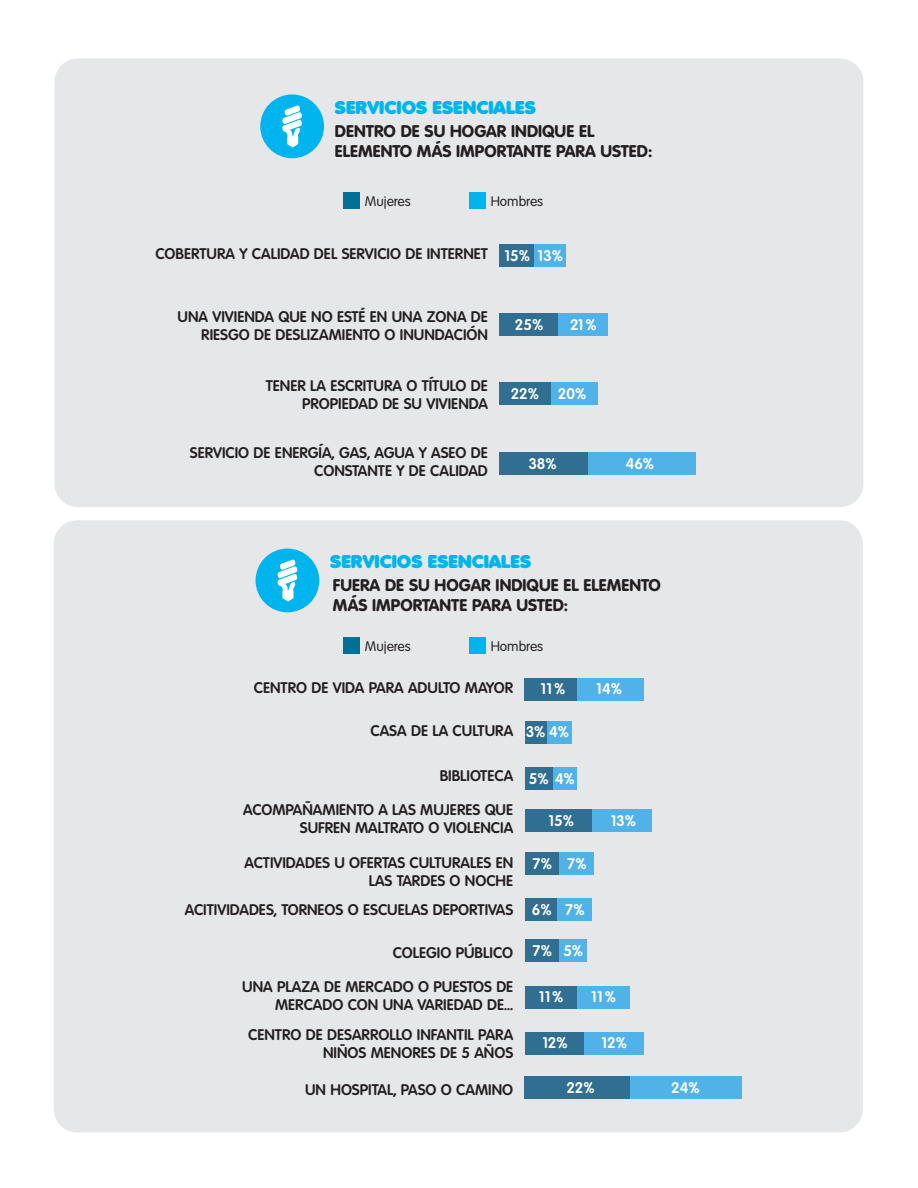
<style>
.page{position:relative;width:918px;height:1188px;background:#fff}
.page>*{position:absolute;margin:0;border:0;box-sizing:border-box;transform-origin:0 0}
.t1{font:900 18px "Volkswagen Serial";color:#00b5ed}
.t2{font:800 16.5px/19.8px "Volkswagen Serial";color:#231f20}
.t3{font:700 15px/18px "Volkswagen Serial";color:#231f20;text-align:right}
.t4{font:700 15px "Volkswagen Serial";letter-spacing:-.125em;color:#fff}
.t5{font:13.5px "Volkswagen Serial";color:#231f20}
</style>
<div class="page">
<div style="left:55px;top:58px;width:808px;height:449px;background:#e6e7e9;border-radius:23px"></div>
<div style="left:499px;top:244px;width:35px;height:23px;background:#306f91"></div>
<div style="left:534px;top:244px;width:32px;height:23px;background:#51b2e8"></div>
<div style="left:499px;top:313px;width:60px;height:23px;background:#306f91"></div>
<div style="left:559px;top:313px;width:49px;height:23px;background:#51b2e8"></div>
<div style="left:499px;top:382px;width:52px;height:23px;background:#306f91"></div>
<div style="left:551px;top:382px;width:46px;height:23px;background:#51b2e8"></div>
<div style="left:499px;top:452px;width:90px;height:23px;background:#306f91"></div>
<div style="left:589px;top:452px;width:107px;height:23px;background:#51b2e8"></div>
<div style="left:260px;top:94px;width:64px;height:64px;background:#00b5ed;border-radius:50%"></div>
<svg style="left:282px;top:105px;width:20px;height:42px"></svg>
<div style="left:343px;top:193px;width:17px;height:16px;background:#007194"></div>
<div style="left:469px;top:193px;width:16px;height:16px;background:#00b5ed"></div>
<div style="left:54px;top:520px;width:809px;height:613px;background:#e6e7e9;border-radius:23px"></div>
<div style="left:525px;top:852px;width:34px;height:23px;background:#306f91"></div>
<div style="left:559px;top:852px;width:35px;height:23px;background:#51b2e8"></div>
<div style="left:577px;top:678px;width:67px;height:23px;background:#51b2e8"></div>
<div style="left:525px;top:721px;width:22px;height:23px;background:#306f91"></div>
<div style="left:547px;top:721px;width:24px;height:23px;background:#51b2e8"></div>
<div style="left:553px;top:767px;width:24px;height:23px;background:#51b2e8"></div>
<div style="left:525px;top:899px;width:32px;height:22px;background:#306f91"></div>
<div style="left:525px;top:767px;width:28px;height:23px;background:#306f91"></div>
<div style="left:525px;top:809px;width:68px;height:23px;background:#306f91"></div>
<div style="left:525px;top:986px;width:52px;height:22px;background:#306f91"></div>
<div style="left:525px;top:1032px;width:59px;height:23px;background:#306f91"></div>
<div style="left:584px;top:1032px;width:60px;height:23px;background:#51b2e8"></div>
<div style="left:577px;top:986px;width:53px;height:22px;background:#51b2e8"></div>
<div style="left:525px;top:1076px;width:105px;height:23px;background:#306f91"></div>
<div style="left:593px;top:809px;width:59px;height:23px;background:#51b2e8"></div>
<div style="left:630px;top:1076px;width:111px;height:23px;background:#51b2e8"></div>
<div style="left:525px;top:678px;width:52px;height:23px;background:#306f91"></div>
<div style="left:525px;top:940px;width:34px;height:22px;background:#306f91"></div>
<div style="left:557px;top:899px;width:35px;height:22px;background:#51b2e8"></div>
<div style="left:559px;top:940px;width:28px;height:22px;background:#51b2e8"></div>
<div style="left:343px;top:637px;width:17px;height:16px;background:#007194"></div>
<div style="left:469px;top:637px;width:16px;height:16px;background:#00b5ed"></div>
<div style="left:256px;top:549px;width:63px;height:63px;background:#00b5ed;border-radius:50%"></div>
<svg style="left:277px;top:559px;width:21px;height:42px"></svg>
<p class="t1" style="left:335px;top:95px;width:202px">SERVICIOS ESENCIALES</p>
<p class="t2" style="left:335px;top:121px;width:319px">DENTRO DE SU HOGAR INDIQUE EL<br>ELEMENTO MÁS IMPORTANTE PARA USTED:</p>
<p class="t5" style="left:365px;top:194px;width:48px">Mujeres</p>
<p class="t5" style="left:491px;top:194px;width:54px">Hombres</p>
<p class="t3" style="left:155px;top:245px;width:334px">COBERTURA Y CALIDAD DEL SERVICIO DE INTERNET</p>
<p class="t4" style="left:504px;top:246px;width:61px">15% 13%</p>
<p class="t3" style="left:178px;top:308px;width:312px">UNA VIVIENDA QUE NO ESTÉ EN UNA ZONA DE<br>RIESGO DE DESLIZAMIENTO O INUNDACIÓN</p>
<p class="t3" style="left:266px;top:377px;width:224px">TENER LA ESCRITURA O TÍTULO DE<br>PROPIEDAD DE SU VIVIENDA</p>
<p class="t3" style="left:190px;top:443px;width:300px">SERVICIO DE ENERGÍA, GAS, AGUA Y ASEO DE<br>CONSTANTE Y DE CALIDAD</p>
<p class="t4" style="left:515px;top:315px;width:30px">25%</p>
<p class="t4" style="left:570px;top:315px;width:28px">21%</p>
<p class="t4" style="left:511px;top:384px;width:30px">22%</p>
<p class="t4" style="left:558px;top:384px;width:30px">20%</p>
<p class="t4" style="left:528px;top:454px;width:30px">38%</p>
<p class="t4" style="left:626px;top:454px;width:30px">46%</p>
<p class="t1" style="left:330px;top:549px;width:202px">SERVICIOS ESENCIALES</p>
<p class="t2" style="left:333px;top:575px;width:329px">FUERA DE SU HOGAR INDIQUE EL ELEMENTO<br>MÁS IMPORTANTE PARA USTED:</p>
<p class="t5" style="left:365px;top:638px;width:48px">Mujeres</p>
<p class="t5" style="left:491px;top:638px;width:54px">Hombres</p>
<p class="t3" style="left:254px;top:679px;width:261px">CENTRO DE VIDA PARA ADULTO MAYOR</p>
<p class="t3" style="left:371px;top:722px;width:144px">CASA DE LA CULTURA</p>
<p class="t3" style="left:440px;top:767px;width:75px">BIBLIOTECA</p>
<p class="t3" style="left:243px;top:800px;width:272px">ACOMPAÑAMIENTO A LAS MUJERES QUE<br>SUFREN MALTRATO O VIOLENCIA</p>
<p class="t3" style="left:245px;top:853px;width:270px">ACTIVIDADES U OFERTAS CULTURALES EN<br>LAS TARDES O NOCHE</p>
<p class="t3" style="left:185px;top:900px;width:330px">ACITIVIDADES, TORNEOS O ESCUELAS DEPORTIVAS</p>
<p class="t3" style="left:393px;top:943px;width:122px">COLEGIO PÚBLICO</p>
<p class="t3" style="left:242px;top:978px;width:273px">UNA PLAZA DE MERCADO O PUESTOS DE<br>MERCADO CON UNA VARIEDAD DE...</p>
<p class="t3" style="left:248px;top:1025px;width:267px">CENTRO DE DESARROLLO INFANTIL PARA<br>NIÑOS MENORES DE 5 AÑOS</p>
<p class="t3" style="left:305px;top:1080px;width:210px">UN HOSPITAL, PASO O CAMINO</p>
<p class="t4" style="left:540px;top:680px;width:27px">11%</p>
<p class="t4" style="left:526px;top:723px;width:45px">3% 4%</p>
<p class="t4" style="left:529px;top:769px;width:48px">5% 4%</p>
<p class="t4" style="left:548px;top:811px;width:28px">15%</p>
<p class="t4" style="left:595px;top:680px;width:28px">14%</p>
<p class="t4" style="left:610px;top:811px;width:28px">13%</p>
<p class="t4" style="left:532px;top:854px;width:21px">7%</p>
<p class="t4" style="left:532px;top:901px;width:21px">6%</p>
<p class="t4" style="left:532px;top:942px;width:21px">7%</p>
<p class="t4" style="left:567px;top:854px;width:21px">7%</p>
<p class="t4" style="left:565px;top:901px;width:21px">7%</p>
<p class="t4" style="left:563px;top:942px;width:21px">5%</p>
<p class="t4" style="left:538px;top:988px;width:27px">11%</p>
<p class="t4" style="left:541px;top:1034px;width:28px">12%</p>
<p class="t4" style="left:601px;top:1034px;width:28px">12%</p>
<p class="t4" style="left:590px;top:988px;width:27px">11%</p>
<p class="t4" style="left:566px;top:1078px;width:30px">22%</p>
<p class="t4" style="left:671px;top:1078px;width:30px">24%</p>
</div>
